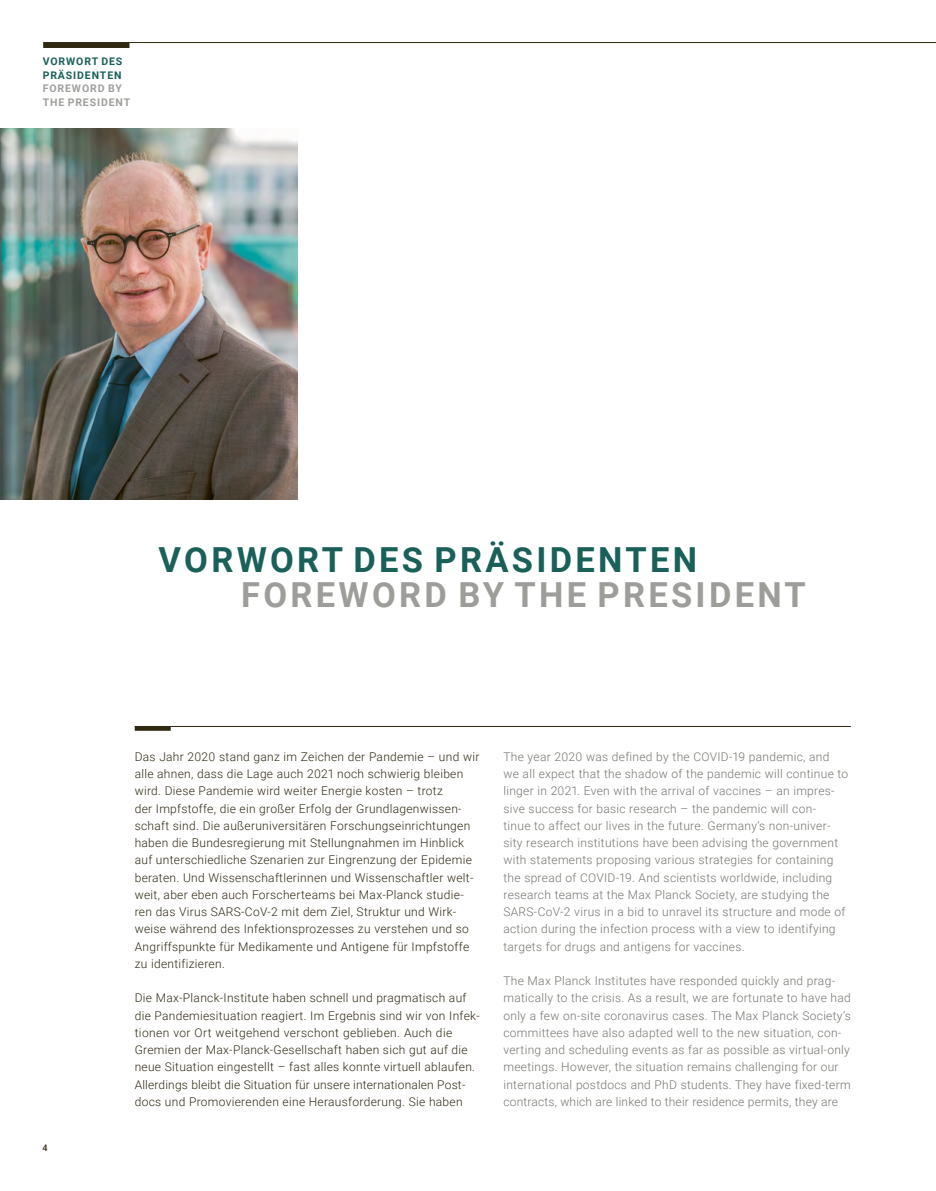
<style>
.page{position:relative;width:936px;height:1191px;background:#fff}
.page>*{position:absolute;margin:0;border:0;box-sizing:border-box;transform-origin:0 0}
._1_Headline{font:700 34.5px "Roboto";letter-spacing:.095em;color:#9d9d9a}
._1_Headline-2{font:700 34.5px "Roboto";letter-spacing:.095em;color:#186058}
._3_Fließtext{font:300 12px/17.2px "Roboto";letter-spacing:.025em;color:#77756f}
._3_Fließtext-2{font:300 12px/17.2px "Roboto";letter-spacing:.025em;color:#2f2912}
._0_Rubrikzeile{font:700 10.5px/13.5px "Roboto";letter-spacing:.085em;color:#9e9e9b}
._0_Rubrikzeile-2{font:700 10.5px/13.5px "Roboto";letter-spacing:.085em;color:#186058}
.t1{font:500 9px "Roboto";color:#2f2912}
</style>
<div class="page">
<img style="left:0;top:129px;width:298px;height:370px">
<svg style="left:135px;top:726px;width:715px;height:5px"></svg>
<div style="left:43px;top:43px;width:86px;height:5px;background:#2f2912"></div>
<hr style="left:43px;top:42px;width:892px;height:1px;background:#2f2912">
<p class="_0_Rubrikzeile-2" style="left:43px;top:54px;width:81px">VORWORT DES<br>PRÄSIDENTEN</p>
<p class="_0_Rubrikzeile" style="left:43px;top:81px;width:89px">FOREWORD BY<br>THE PRESIDENT</p>
<p class="_1_Headline-2" style="left:159px;top:536px;width:540px">VORWORT DES PRÄSIDENTEN</p>
<p class="_1_Headline" style="left:241px;top:570px;width:566px">FOREWORD BY THE PRESIDENT</p>
<p class="t1" style="left:43px;top:1141px;width:7px">4</p>
<p class="_3_Fließtext-2" style="left:135px;top:747px;width:346px">Das Jahr 2020 stand ganz im Zeichen der Pandemie – und wir alle ahnen, dass die Lage auch 2021 noch schwierig bleiben wird. Diese Pandemie wird weiter Energie kosten – trotz<br>der Impfstoffe, die ein großer Erfolg der Grundlagenwissen&shy;schaft sind. Die außeruniversitären Forschungseinrichtungen haben die Bundesregierung mit Stellungnahmen im Hinblick auf unterschiedliche Szenarien zur Eingrenzung der Epidemie beraten. Und Wissenschaftlerinnen und Wissenschaftler welt&shy;weit, aber eben auch Forscherteams bei Max-Planck studie&shy;ren das Virus SARS-CoV-2 mit dem Ziel, Struktur und Wirk&shy;weise während des Infektionsprozesses zu verstehen und so Angriffspunkte für Medikamente und Antigene für Impfstoffe zu identifizieren.</p>
<p class="_3_Fließtext-2" style="left:135px;top:989px;width:346px">Die Max-Planck-Institute haben schnell und pragmatisch auf die Pandemiesituation reagiert. Im Ergebnis sind wir von Infek&shy;tionen vor Ort weitgehend verschont geblieben. Auch die Gremien der Max-Planck-Gesellschaft haben sich gut auf die neue Situation eingestellt – fast alles konnte virtuell ablaufen.<br>Allerdings bleibt die Situation für unsere internationalen Post&shy;docs und Promovierenden eine Herausforderung. Sie haben</p>
<p class="_3_Fließtext" style="left:503px;top:747px;width:346px">The year 2020 was defined by the COVID-19 pandemic, and<br>we all expect that the shadow of the pandemic will continue to linger in 2021. Even with the arrival of vaccines – an impres&shy;sive success for basic research – the pandemic will con-<br>tinue to affect our lives in the future. Germany’s non-univer&shy;sity research institutions have been advising the government with statements proposing various strategies for containing the spread of COVID-19. And scientists worldwide, including research teams at the Max Planck Society, are studying the SARS-CoV-2 virus in a bid to unravel its structure and mode of action during the infection process with a view to identifying targets for drugs and antigens for vaccines.</p>
<p class="_3_Fließtext" style="left:503px;top:971px;width:349px">The Max Planck Institutes have responded quickly and prag&shy;matically to the crisis. As a result, we are fortunate to have had only a few on-site coronavirus cases. The Max Planck Society’s committees have also adapted well to the new situation, con&shy;verting and scheduling events as far as possible as virtual-only meetings. However, the situation remains challenging for our international postdocs and PhD students. They have fixed-term contracts, which are linked to their residence permits, they are</p>
</div>
